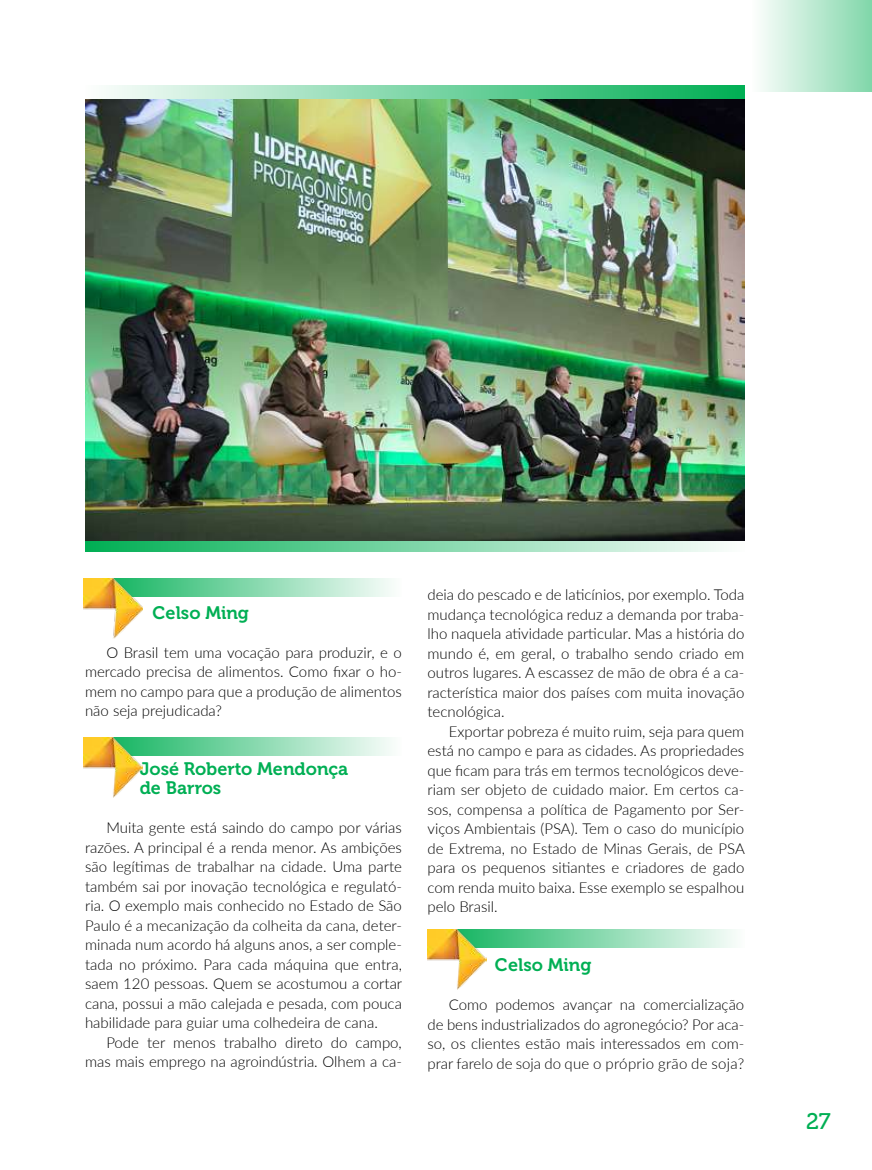
<style>
.page{position:relative;width:872px;height:1170px;background:#fff}
.page>*{position:absolute;margin:0;border:0;box-sizing:border-box;transform-origin:0 0}
.t1{font:22.5px "Museo 500";color:#00af54}
.t2{font:18px/19.5px "Museo 700";color:#00af54}
.t3{font:300 15px/19.5px "Lato";color:#000;text-align:justify}
</style>
<div class="page">
<div style="left:752px;top:0;width:120px;height:91px;background:linear-gradient(to right,#fdfefd,#81d7aa)"></div>
<svg style="left:85px;top:540px;width:659px;height:12px;background:#76c79d"></svg>
<svg style="left:486px;top:929px;width:249px;height:18px;background:#91dcb4"></svg>
<img style="left:427px;top:929px;width:59px;height:60px">
<svg style="left:85px;top:85px;width:659px;height:15px;background:#7cd0a3"></svg>
<img style="left:85px;top:100px;width:659px;height:440px">
<svg style="left:143px;top:578px;width:248px;height:18px;background:#91dcb4"></svg>
<img style="left:83px;top:578px;width:60px;height:60px">
<svg style="left:84px;top:737px;width:307px;height:18px;background:#91dbb3"></svg>
<img style="left:83px;top:738px;width:59px;height:59px">
<p class="t2" style="left:152px;top:603px;width:98px">Celso Ming</p>
<p class="t3" style="left:85px;top:642px;width:318px;text-indent:21px">O Brasil tem uma vocação para produzir, e o mercado precisa de alimentos. Como fixar o ho&shy;mem no campo para que a produção de alimentos não seja prejudicada?</p>
<p class="t2" style="left:140px;top:759px;width:210px">José Roberto Mendonça de Barros</p>
<p class="t3" style="left:85px;top:817px;width:319px;text-indent:21px">Muita gente está saindo do campo por várias razões. A principal é a renda menor. As ambições são legítimas de trabalhar na cidade. Uma parte também sai por inovação tecnológica e regulató&shy;ria. O exemplo mais conhecido no Estado de São Paulo é a mecanização da colheita da cana, deter&shy;minada num acordo há alguns anos, a ser comple&shy;tada no próximo. Para cada máquina que entra, saem 120 pessoas. Quem se acostumou a cortar cana, possui a mão calejada e pesada, com pouca habilidade para guiar uma colhedeira de cana.</p>
<p class="t3" style="left:85px;top:1032px;width:318px;text-align:right">Pode ter menos trabalho direto do campo, mas mais emprego na agroindústria. Olhem a ca-</p>
<p class="t3" style="left:427px;top:584px;width:318px">deia do pescado e de laticínios, por exemplo. Toda mudança tecnológica reduz a demanda por traba&shy;lho naquela atividade particular. Mas a história do mundo é, em geral, o trabalho sendo criado em outros lugares. A escassez de mão de obra é a ca&shy;racterística maior dos países com muita inovação tecnológica.</p>
<p class="t3" style="left:427px;top:721px;width:319px;text-indent:21px">Exportar pobreza é muito ruim, seja para quem está no campo e para as cidades. As propriedades que ficam para trás em termos tecnológicos deve&shy;riam ser objeto de cuidado maior. Em certos ca&shy;sos, compensa a política de Pagamento por Ser&shy;viços Ambientais (PSA). Tem o caso do município de Extrema, no Estado de Minas Gerais, de PSA para os pequenos sitiantes e criadores de gado com renda muito baixa. Esse exemplo se espalhou pelo Brasil.</p>
<p class="t2" style="left:495px;top:955px;width:98px">Celso Ming</p>
<p class="t3" style="left:427px;top:994px;width:318px;text-indent:21px">Como podemos avançar na comercialização de bens industrializados do agronegócio? Por aca&shy;so, os clientes estão mais interessados em com&shy;prar farelo de soja do que o próprio grão de soja?</p>
<h1 class="t1" style="left:806px;top:1108px;width:26px">27</h1>
</div>
